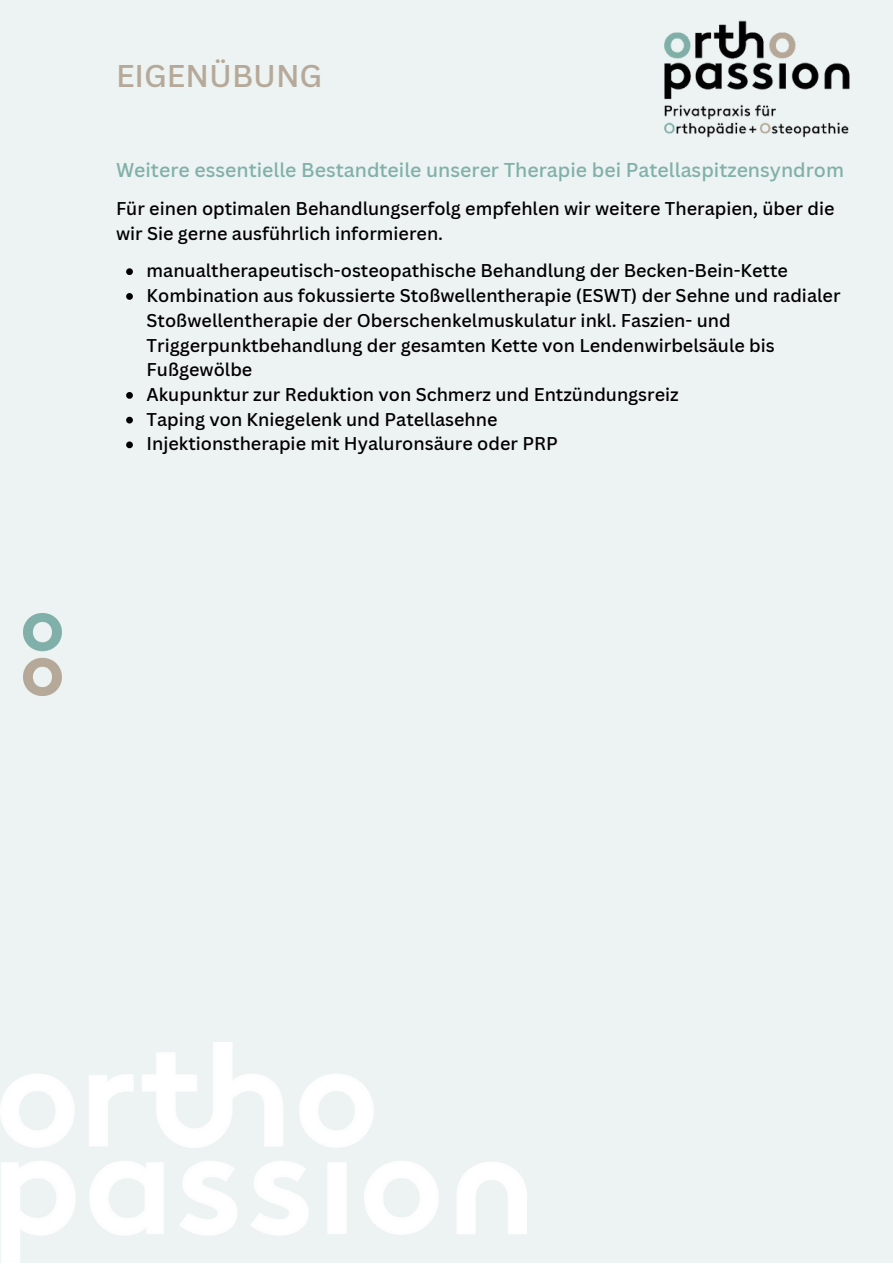
<style>
.page{position:relative;width:893px;height:1264px;background:#fff}
.page>*{position:absolute;margin:0;border:0;box-sizing:border-box;transform-origin:0 0}
.t1{font:500 30.6px "Canva Sans";color:#b6a999}
.t2{font:500 19.5px "Canva Sans";color:#81b0aa}
.t3{font:500 18px/24.8px "Canva Sans";color:#000}
</style>
<div class="page">
<div style="left:0;top:0;width:892px;height:1262px;background:#ecf3f2"></div>
<img style="left:23px;top:613px;width:39px;height:82px">
<svg style="left:126px;top:268px;width:7px;height:7px"></svg>
<svg style="left:126px;top:293px;width:7px;height:7px"></svg>
<svg style="left:126px;top:392px;width:7px;height:7px"></svg>
<svg style="left:126px;top:417px;width:7px;height:6px"></svg>
<svg style="left:126px;top:441px;width:7px;height:7px"></svg>
<img style="left:664px;top:20px;width:186px;height:118px">
<img style="left:0;top:1042px;width:526px;height:220px">
<h1 class="t1" style="left:116px;top:58px;width:208px">EIGENÜBUNG</h1>
<p class="t2" style="left:116px;top:158px;width:729px">Weitere essentielle Bestandteile unserer Therapie bei Patellaspitzensyndrom</p>
<p class="t3" style="left:116px;top:197px;width:720px">Für einen optimalen Behandlungserfolg empfehlen wir weitere Therapien, über die wir Sie gerne ausführlich informieren.</p>
<p class="t3" style="left:147px;top:258px;width:695px">manualtherapeutisch-osteopathische Behandlung der Becken-Bein-Kette Kombination aus fokussierte Stoßwellentherapie (ESWT) der Sehne und radialer Stoßwellentherapie der Oberschenkelmuskulatur inkl. Faszien- und Triggerpunktbehandlung der gesamten Kette von Lendenwirbelsäule bis Fußgewölbe<br>Akupunktur zur Reduktion von Schmerz und Entzündungsreiz<br>Taping von Kniegelenk und Patellasehne<br>Injektionstherapie mit Hyaluronsäure oder PRP</p>
</div>
